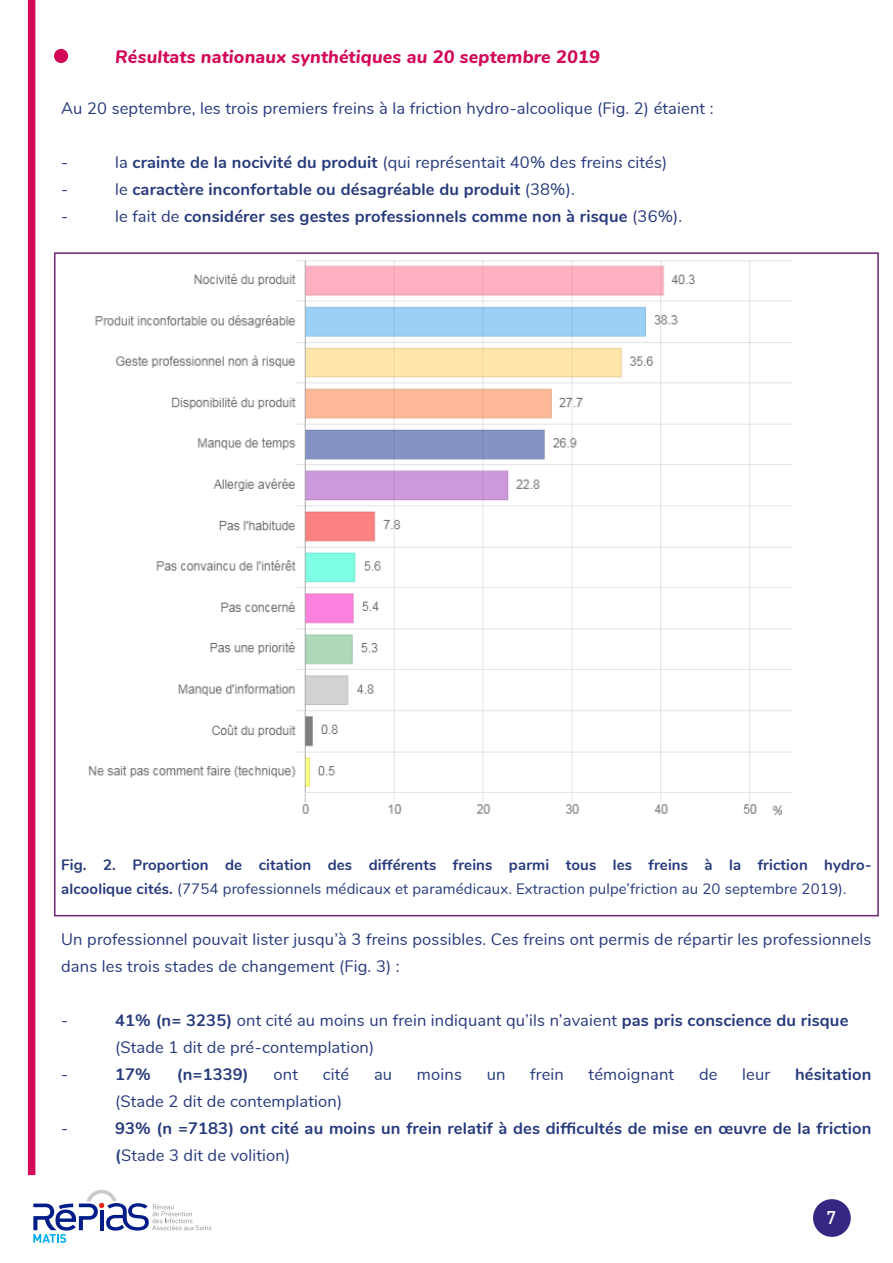
<style>
.page{position:relative;width:893px;height:1263px;background:#fff}
.page>*{position:absolute;margin:0;border:0;box-sizing:border-box;transform-origin:0 0}
.t1{font:italic 800 18px "Nunito";letter-spacing:.01em;color:#d30858}
.t2{font:500 18px "DIN";color:#fff}
.t3{font:16.5px/27px "Nunito";letter-spacing:.01em;color:#273a7c}
.t4{font:700 16.5px/27px "Nunito";letter-spacing:.01em;color:#273a7c}
.t5{font:700 15px/24px "Nunito";letter-spacing:.01em;color:#273a7c}
.s1{font-weight:700}
.s2{font-weight:400}
</style>
<div class="page">
<div style="left:28px;top:0;width:7px;height:1175px;background:#d30858"></div>
<svg style="left:33px;top:1190px;width:178px;height:53px"></svg>
<div style="left:54px;top:49px;width:14px;height:14px;background:#d30858;border-radius:50%"></div>
<img style="left:88px;top:260px;width:704px;height:556px">
<div style="left:815px;top:1201px;width:33px;height:33px;background:#362783;border-radius:50%"></div>
<div style="left:813px;top:1199px;width:38px;height:38px;border:4px solid #362783;border-radius:50%"></div>
<p class="t1" style="left:115px;top:43px;width:486px">Résultats nationaux synthétiques au 20 septembre 2019</p>
<p class="t3" style="left:61px;top:94px;width:654px">Au 20 septembre, les trois premiers freins à la friction hydro-alcoolique (Fig. 2) étaient :</p>
<p class="t3" style="left:61px;top:148px;width:9px">-</p>
<p class="t3" style="left:115px;top:148px;width:554px">la <span class="s1">crainte de la nocivité du produit</span> (qui représentait 40% des freins cités)</p>
<p class="t3" style="left:61px;top:175px;width:9px">-</p>
<p class="t4" style="left:115px;top:175px;width:461px"><span class="s2">le</span> caractère inconfortable ou désagréable du produit <span class="s2">(38%).</span></p>
<p class="t3" style="left:61px;top:202px;width:9px">-</p>
<p class="t4" style="left:115px;top:202px;width:569px"><span class="s2">le fait de</span> considérer ses gestes professionnels comme non à risque <span class="s2">(36%).</span></p>
<p class="t5" style="left:61px;top:852px;width:812px">Fig. 2. Proportion de citation des différents freins parmi tous les freins à la friction hydro&shy;alcoolique cités. <span class="s2">(7754 professionnels médicaux et paramédicaux. Extraction pulpe’friction au 20 septembre 2019).</span></p>
<p class="t3" style="left:61px;top:925px;width:812px">Un professionnel pouvait lister jusqu’à 3 freins possibles. Ces freins ont permis de répartir les professionnels dans les trois stades de changement (Fig. 3) :</p>
<p class="t3" style="left:61px;top:1006px;width:9px">-</p>
<p class="t3" style="left:115px;top:1006px;width:735px"><span class="s1">41% (n= 3235)</span> ont cité au moins un frein indiquant qu’ils n’avaient <span class="s1">pas pris conscience du risque </span>(Stade 1 dit de pré-contemplation)</p>
<p class="t3" style="left:61px;top:1060px;width:9px">-</p>
<p class="t4" style="left:115px;top:1060px;width:37px">17%</p>
<p class="t4" style="left:177px;top:1060px;width:73px">(n=1339)</p>
<p class="t3" style="left:274px;top:1060px;width:26px">ont</p>
<p class="t3" style="left:323px;top:1060px;width:28px">cité</p>
<p class="t3" style="left:374px;top:1060px;width:20px">au</p>
<p class="t3" style="left:417px;top:1060px;width:46px">moins</p>
<p class="t3" style="left:487px;top:1060px;width:20px">un</p>
<p class="t3" style="left:530px;top:1060px;width:35px">frein</p>
<p class="t3" style="left:589px;top:1060px;width:87px">témoignant</p>
<p class="t3" style="left:699px;top:1060px;width:20px">de</p>
<p class="t3" style="left:742px;top:1060px;width:30px">leur</p>
<p class="t4" style="left:795px;top:1060px;width:78px">hésitation</p>
<p class="t3" style="left:115px;top:1087px;width:229px">(Stade 2 dit de contemplation)</p>
<p class="t3" style="left:61px;top:1114px;width:9px">-</p>
<p class="t4" style="left:115px;top:1114px;width:758px">93% (n =7183) ont cité au moins un frein relatif à des difficultés de mise en œuvre de la friction (<span class="s2">Stade 3 dit de volition)</span></p>
<p class="t2" style="left:827px;top:1206px;width:11px">7</p>
</div>
